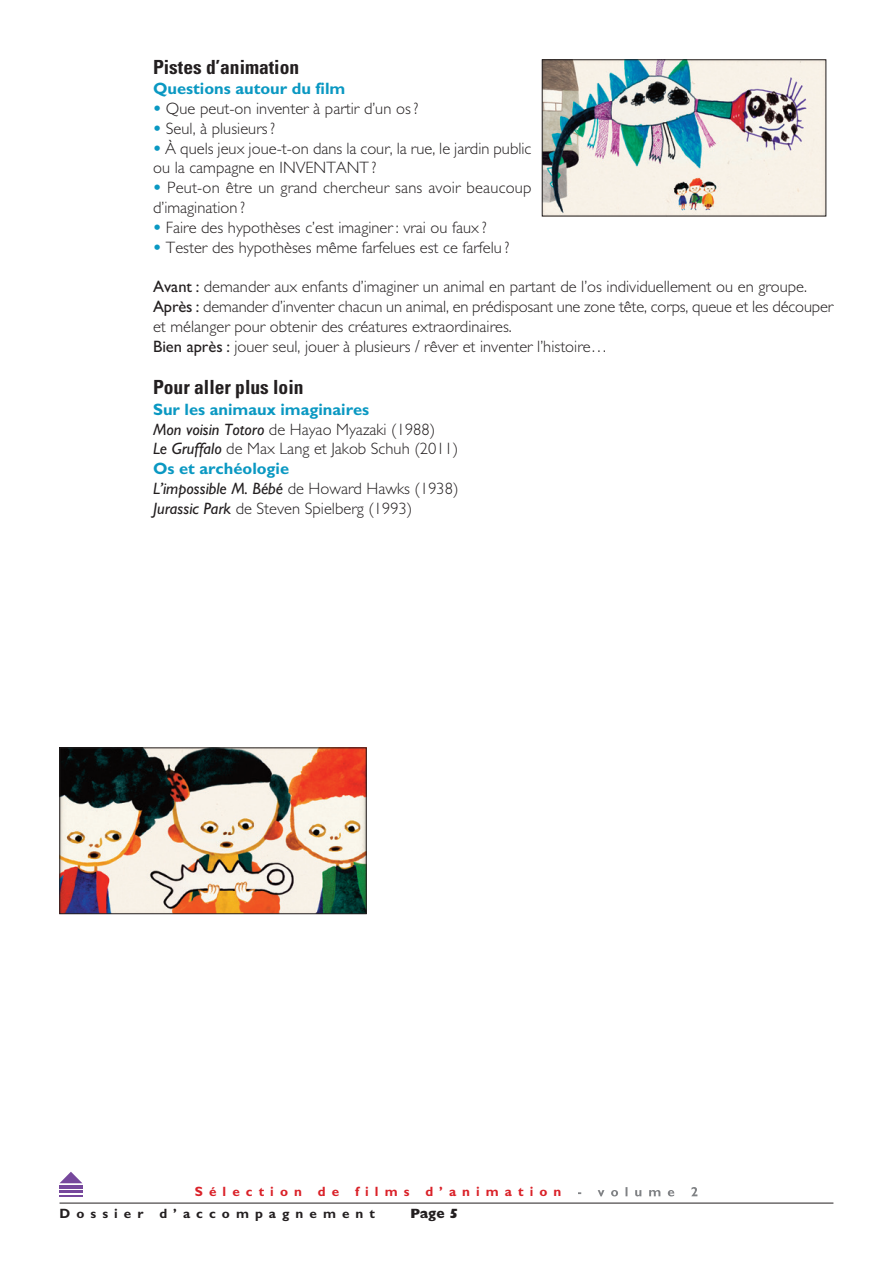
<style>
.page{position:relative;width:893px;height:1263px;background:#fff}
.page>*{position:absolute;margin:0;border:0;box-sizing:border-box;transform-origin:0 0}
.t1{font:700 condensed 19.5px "Univers";color:#231f20}
.t2{font:300 16.5px/19.8px "M Gill Sans";color:#231f20}
.t3{font:700 16.5px "M Gill Sans";color:#0a98c2}
.t4{font:700 13.5px "M Gill Sans";letter-spacing:.45em;color:#da2128}
.t5{font:700 13.5px "M Gill Sans";letter-spacing:.45em;color:#231f20}
.t6{font:800 13.5px "M Gill Sans";color:#231f20}
.s1{font-weight:800;color:#0a98c2}
.s2{font-weight:400}
.s3{font-weight:700;color:#0a98c2}
.s4{font-weight:400;font-style:italic}
</style>
<div class="page">
<hr style="left:60px;top:1203px;width:773px;height:1px;background:#231f20">
<svg style="left:578px;top:1187px;width:119px;height:9px"></svg>
<svg style="left:60px;top:1172px;width:22px;height:11px"></svg>
<hr style="left:60px;top:1185px;width:23px;height:3px;background:#76489c">
<hr style="left:60px;top:1190px;width:23px;height:3px;background:#76489c">
<svg style="left:60px;top:1195px;width:23px;height:1px"></svg>
<img style="left:544px;top:62px;width:280px;height:152px">
<img style="left:62px;top:750px;width:302px;height:162px">
<div style="left:60px;top:748px;width:306px;height:166px;border:1px solid #231f20"></div>
<p class="t1" style="left:153px;top:60px;width:148px">Pistes d’animation</p>
<p class="t3" style="left:153px;top:83px;width:194px">Questions autour du film</p>
<p class="t2" style="left:153px;top:100px;width:267px"><span class="s1">•</span> Que peut-on inventer à partir d’un os ?</p>
<p class="t2" style="left:153px;top:120px;width:124px"><span class="s1">•</span> Seul, à plusieurs ?</p>
<p class="t2" style="left:153px;top:140px;width:380px"><span class="s1">•</span> À quels jeux joue-t-on dans la cour, la rue, le jardin public ou la campagne en INVENTANT ?</p>
<p class="t2" style="left:153px;top:180px;width:380px"><span class="s1">•</span> Peut-on être un grand chercheur sans avoir beaucoup d’imagination ?</p>
<p class="t2" style="left:153px;top:219px;width:335px"><span class="s1">•</span> Faire des hypothèses c’est imaginer : vrai ou faux ?</p>
<p class="t2" style="left:153px;top:239px;width:358px"><span class="s1">•</span> Tester des hypothèses même farfelues est ce farfelu ?</p>
<p class="t2" style="left:153px;top:279px;width:682px"><span class="s2">Avant :</span> demander aux enfants d’imaginer un animal en partant de l’os individuellement ou en groupe.<br><span class="s2">Après :</span> demander d’inventer chacun un animal, en prédisposant une zone tête, corps, queue et les découper et mélanger pour obtenir des créatures extraordinaires.<br><span class="s2">Bien après :</span> jouer seul, jouer à plusieurs / rêver et inventer l’histoire…</p>
<p class="t1" style="left:153px;top:380px;width:152px">Pour aller plus loin</p>
<p class="t2" style="left:153px;top:401px;width:307px"><span class="s3">Sur les animaux imaginaires<br></span><span class="s4">Mon voisin Totoro</span> de Hayao Myazaki (1988)<br><span class="s4">Le Gruffalo</span> de Max Lang et Jakob Schuh (2011)<br><span class="s3">Os et archéologie<br></span><span class="s4">L’impossible M. Bébé</span> de Howard Hawks (1938)<br><span class="s4">Jurassic Park</span> de Steven Spielberg (1993)</p>
<p class="t4" style="left:195px;top:1187px;width:368px">Sélection de films d’animation</p>
<p class="t5" style="left:60px;top:1208px;width:317px">Dossier d’accompagnement</p>
<p class="t6" style="left:410px;top:1208px;width:49px">Page 5</p>
</div>
